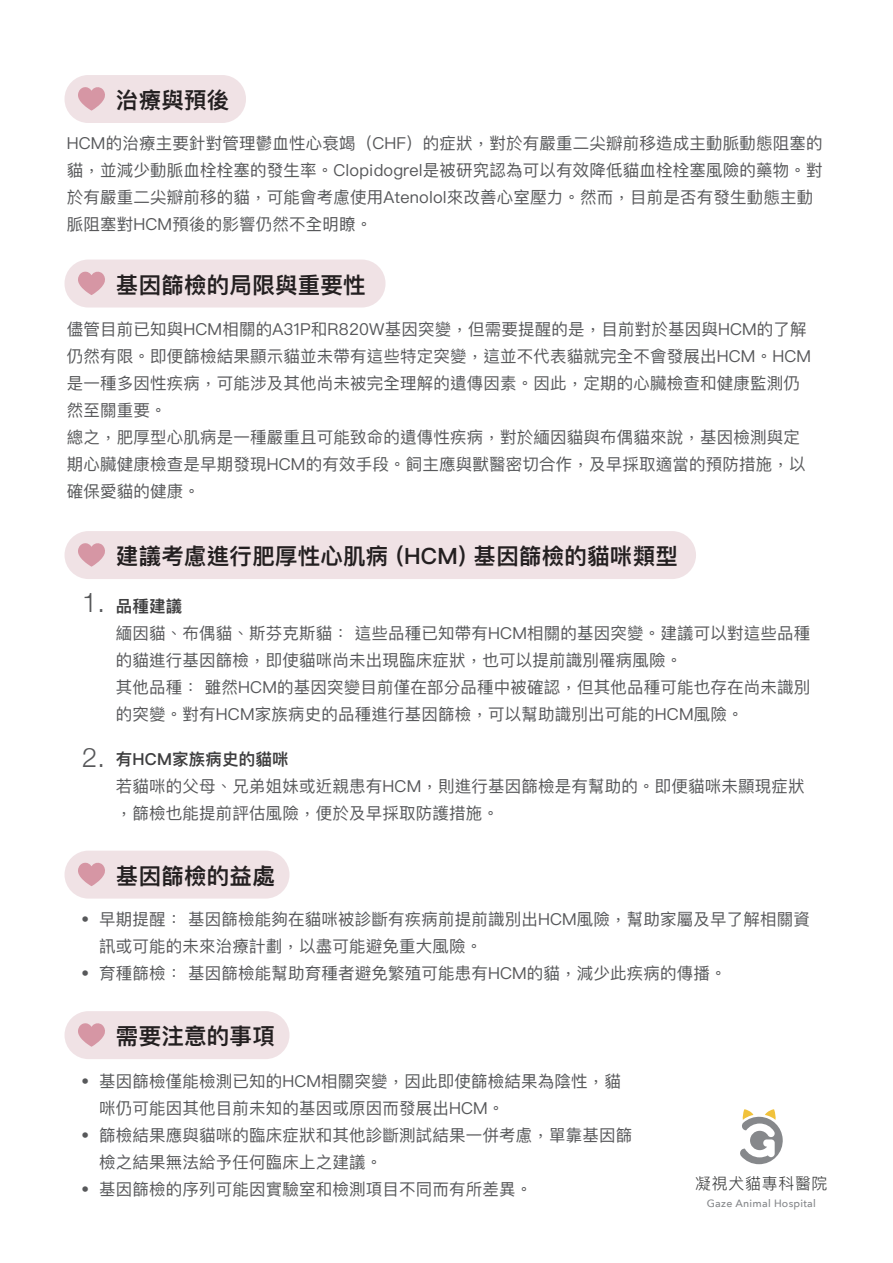
<style>
.page{position:relative;width:893px;height:1263px;background:#fff}
.page>*{position:absolute;margin:0;border:0;box-sizing:border-box;transform-origin:0 0}
.t1{font:300 27px "Helvetica Neue";color:#57585a}
.t2{font:600 22.5px "Ping Fang TC";letter-spacing:.01em;color:#231f20}
.t3{font:16.5px/27px "Ping Fang TC";letter-spacing:.01em;color:#57585a}
.t4{font:600 16.5px "Ping Fang TC";letter-spacing:.01em;color:#3e3e3f}
.t5{font:300 15.75px "Ping Fang TC";letter-spacing:.05em;color:#383939}
.t6{font:500 10.5px "Avenir Next";letter-spacing:.025em;color:#86888b}
</style>
<div class="page">
<div style="left:64px;top:75px;width:182px;height:48px;background:#f0e2e5;border-radius:24px"></div>
<svg style="left:78px;top:87px;width:27px;height:24px"></svg>
<div style="left:65px;top:850px;width:225px;height:49px;background:#f0e2e5;border-radius:24px"></div>
<svg style="left:78px;top:862px;width:27px;height:24px"></svg>
<div style="left:65px;top:1011px;width:225px;height:48px;background:#f0e2e5;border-radius:24px"></div>
<svg style="left:78px;top:1023px;width:27px;height:24px"></svg>
<div style="left:64px;top:260px;width:322px;height:48px;background:#f0e2e5;border-radius:24px"></div>
<svg style="left:78px;top:271px;width:27px;height:24px"></svg>
<div style="left:65px;top:531px;width:631px;height:48px;background:#f0e2e5;border-radius:24px"></div>
<svg style="left:78px;top:543px;width:27px;height:24px"></svg>
<svg style="left:740px;top:1109px;width:43px;height:55px"></svg>
<h2 class="t2" style="left:116px;top:86px;width:115px">治療與預後</h2>
<p class="t3" style="left:67px;top:130px;width:757px">HCM的治療主要針對管理鬱血性心衰竭（CHF）的症狀，對於有嚴重二尖瓣前移造成主動脈動態阻塞的貓，並減少動脈血栓栓塞的發生率。Clopidogrel是被研究認為可以有效降低貓血栓栓塞風險的藥物。對於有嚴重二尖瓣前移的貓，可能會考慮使用Atenolol來改善心室壓力。然而，目前是否有發生動態主動脈阻塞對HCM預後的影響仍然不全明瞭。</p>
<h2 class="t2" style="left:116px;top:271px;width:251px">基因篩檢的局限與重要性</h2>
<p class="t3" style="left:67px;top:316px;width:746px">儘管目前已知與HCM相關的A31P和R820W基因突變，但需要提醒的是，目前對於基因與HCM的了解仍然有限。即便篩檢結果顯示貓並未帶有這些特定突變，這並不代表貓就完全不會發展出HCM。HCM是一種多因性疾病，可能涉及其他尚未被完全理解的遺傳因素。因此，定期的心臟檢查和健康監測仍然至關重要。<br>總之，肥厚型心肌病是一種嚴重且可能致命的遺傳性疾病，對於緬因貓與布偶貓來說，基因檢測與定期心臟健康檢查是早期發現HCM的有效手段。飼主應與獸醫密切合作，及早採取適當的預防措施，以確保愛貓的健康。</p>
<h1 class="t1" style="left:82px;top:581px;width:24px">1.</h1>
<h1 class="t1" style="left:82px;top:735px;width:24px">2.</h1>
<h2 class="t2" style="left:116px;top:542px;width:563px">建議考慮進行肥厚性心肌病 (HCM) 基因篩檢的貓咪類型</h2>
<p class="t4" style="left:116px;top:595px;width:68px">品種建議</p>
<p class="t3" style="left:116px;top:619px;width:696px">緬因貓、布偶貓、斯芬克斯貓： 這些品種已知帶有HCM相關的基因突變。建議可以對這些品種的貓進行基因篩檢，即使貓咪尚未出現臨床症狀，也可以提前識別罹病風險。<br>其他品種： 雖然HCM的基因突變目前僅在部分品種中被確認，但其他品種可能也存在尚未識別的突變。對有HCM家族病史的品種進行基因篩檢，可以幫助識別出可能的HCM風險。</p>
<p class="t4" style="left:116px;top:748px;width:174px">有HCM家族病史的貓咪</p>
<p class="t3" style="left:116px;top:772px;width:690px">若貓咪的父母、兄弟姐妹或近親患有HCM，則進行基因篩檢是有幫助的。即便貓咪未顯現症狀，篩檢也能提前評估風險，便於及早採取防護措施。</p>
<h2 class="t2" style="left:116px;top:862px;width:160px">基因篩檢的益處</h2>
<p class="t3" style="left:81px;top:905px;width:10px">•</p>
<p class="t3" style="left:81px;top:959px;width:10px">•</p>
<p class="t3" style="left:99px;top:905px;width:713px">早期提醒： 基因篩檢能夠在貓咪被診斷有疾病前提前識別出HCM風險，幫助家屬及早了解相關資訊或可能的未來治療計劃，以盡可能避免重大風險。<br>育種篩檢： 基因篩檢能幫助育種者避免繁殖可能患有HCM的貓，減少此疾病的傳播。</p>
<p class="t3" style="left:81px;top:1067px;width:10px">•</p>
<p class="t3" style="left:81px;top:1121px;width:10px">•</p>
<p class="t3" style="left:81px;top:1175px;width:10px">•</p>
<h2 class="t2" style="left:116px;top:1022px;width:160px">需要注意的事項</h2>
<p class="t3" style="left:99px;top:1067px;width:535px">基因篩檢僅能檢測已知的HCM相關突變，因此即使篩檢結果為陰性，貓咪仍可能因其他目前未知的基因或原因而發展出HCM。<br>篩檢結果應與貓咪的臨床症狀和其他診斷測試結果一併考慮，單靠基因篩檢之結果無法給予任何臨床上之建議。<br>基因篩檢的序列可能因實驗室和檢測項目不同而有所差異。</p>
<p class="t5" style="left:695px;top:1174px;width:134px">凝視犬貓專科醫院</p>
<p class="t6" style="left:707px;top:1195px;width:111px">Gaze Animal Hospital</p>
</div>
